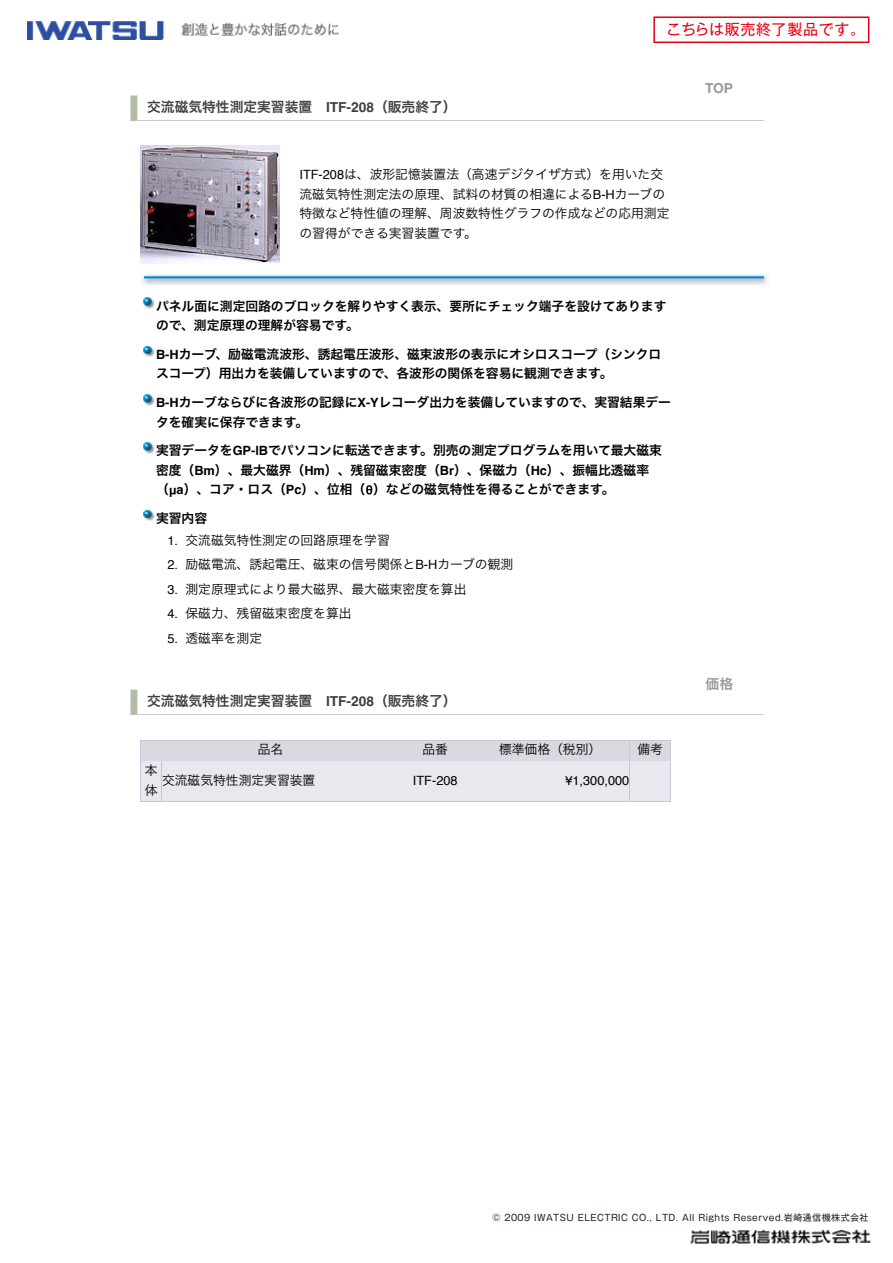
<style>
.page{position:relative;width:893px;height:1263px;background:#fff}
.page>*{position:absolute;margin:0;border:0;box-sizing:border-box;transform-origin:0 0}
.t1{font:15px "Gothic MB101 Pro";letter-spacing:.035em;color:#e50012}
.t2{font:13.8px "Hira Kaku Pro W6";color:#3f3f3f}
.t3{font:700 13.8px "Helvetica";color:#999}
.t4{font:13.8px "Hira Kaku Pro W6";color:#999}
.t5{font:12.75px/19.6px "Hira Kaku Pro W6";color:#000}
.t6{font:12.75px/19.6px "Hira Kaku Pro W3";color:#000}
.t7{font:12.75px "Helvetica";color:#000}
.t8{font:10.5px ".Hira Kaku Interface W3";color:#000}
.t9{font:9px "Gothic MB101 Pro";letter-spacing:.05em;color:#231815}
.s1{font-family:"Helvetica";font-weight:700}
.s2{font-family:"Helvetica"}
.s3{font-family:".SFNS Regular wdth opsz 110000 GRAD wght 83 pv RKSJ H"}
.s4{font-family:"Hira Kaku Pro W3"}
</style>
<div class="page">
<hr style="left:130px;top:120px;width:634px;height:1px;background:#cbcbcb">
<svg style="left:130px;top:96px;width:7px;height:25px"></svg>
<img style="left:140px;top:146px;width:140px;height:118px">
<img style="left:143px;top:274px;width:624px;height:11px">
<svg style="left:143px;top:297px;width:11px;height:12px"></svg>
<svg style="left:143px;top:346px;width:11px;height:11px"></svg>
<svg style="left:143px;top:394px;width:11px;height:11px"></svg>
<svg style="left:143px;top:442px;width:11px;height:11px"></svg>
<svg style="left:170px;top:488px;width:6px;height:9px"></svg>
<svg style="left:366px;top:485px;width:6px;height:9px"></svg>
<svg style="left:143px;top:510px;width:11px;height:11px"></svg>
<hr style="left:130px;top:714px;width:634px;height:1px;background:#cbcbcb">
<svg style="left:130px;top:690px;width:7px;height:25px"></svg>
<div style="left:140px;top:740px;width:531px;height:62px;background:linear-gradient(to bottom,#d9d9e2,#ededf2)"></div>
<div style="left:141px;top:741px;width:259px;height:19px;background:#d9d9e2"></div>
<div style="left:401px;top:741px;width:69px;height:19px;background:#d9d9e2"></div>
<div style="left:471px;top:741px;width:158px;height:19px;background:#d9d9e2"></div>
<div style="left:630px;top:741px;width:40px;height:19px;background:#d9d9e2"></div>
<div style="left:141px;top:761px;width:20px;height:40px;background:#e8e8ee"></div>
<div style="left:162px;top:761px;width:238px;height:40px;background:#e8e8ee"></div>
<div style="left:401px;top:761px;width:69px;height:40px;background:#e8e8ee"></div>
<div style="left:471px;top:761px;width:158px;height:40px;background:#e8e8ee"></div>
<div style="left:630px;top:761px;width:40px;height:40px;background:#e8e8ee"></div>
<img style="left:690px;top:1230px;width:180px;height:13px">
<img style="left:28px;top:21px;width:310px;height:19px">
<div style="left:653px;top:16px;width:216px;height:27px;border:2px solid #e40012"></div>
<p class="t1" style="left:666px;top:17px;width:200px">こちらは販売終了製品です。</p>
<p class="t2" style="left:147px;top:95px;width:311px">交流磁気特性測定実習装置　<span class="s1">ITF-208</span>（販売終了）</p>
<p class="t6" style="left:299px;top:164px;width:371px"><span class="s2">ITF-208</span>は、波形記憶装置法（高速デジタイザ方式）を用いた交流磁気特性測定法の原理、試料の材質の相違による<span class="s2">B-H</span>カーブの特徴など特性値の理解、周波数特性グラフの作成などの応用測定の習得ができる実習装置です。</p>
<p class="t5" style="left:156px;top:296px;width:512px">パネル面に測定回路のブロックを解りやすく表示、要所にチェック端子を設けてありますので、測定原理の理解が容易です。</p>
<p class="t5" style="left:156px;top:344px;width:507px"><span class="s1">B-H</span>カーブ、励磁電流波形、誘起電圧波形、磁束波形の表示にオシロスコープ（シンクロスコープ）用出カを装備していますので、各波形の関係を容易に観測できます。</p>
<p class="t5" style="left:156px;top:392px;width:516px"><span class="s1">B-H</span>カーブならびに各波形の記録に<span class="s1">X-Y</span>レコーダ出力を装備していますので、実習結果データを確実に保存できます。</p>
<p class="t5" style="left:156px;top:440px;width:507px">実習データを<span class="s1">GP-lB</span>でパソコンに転送できます。別売の測定プログラムを用いて最大磁束密度（<span class="s1">Bm</span>）、最大磁界（<span class="s1">Hm</span>）、残留磁束密度（<span class="s1">Br</span>）、保磁力（<span class="s1">Hc</span>）、振幅比透磁率（ <span class="s1">a</span>）、コア・ロス（<span class="s1">Pc</span>）、位相（ ）などの磁気特性を得ることができます。</p>
<p class="t5" style="left:156px;top:508px;width:53px">実習内容</p>
<p class="t6" style="left:167px;top:529px;width:224px"><span class="s2">1.</span> 交流磁気特性測定の回路原理を学習</p>
<p class="t6" style="left:167px;top:553px;width:347px"><span class="s2">2.</span> 励磁電流、誘起電圧、磁束の信号関係と<span class="s2">B-H</span>カーブの観測</p>
<p class="t6" style="left:167px;top:578px;width:301px"><span class="s2">3.</span> 測定原理式により最大磁界、最大磁束密度を算出</p>
<p class="t6" style="left:167px;top:603px;width:186px"><span class="s2">4.</span> 保磁力、残留磁束密度を算出</p>
<p class="t6" style="left:167px;top:627px;width:96px"><span class="s2">5.</span> 透磁率を測定</p>
<p class="t8" style="left:102px;top:437px;width:335px">交流磁気特性測定実習装置　<span class="s3">ITF-208</span> （販売終了）<span class="s3">-</span> 岩崎通信機株式会社</p>
<p class="t2" style="left:147px;top:689px;width:311px">交流磁気特性測定実習装置　<span class="s1">ITF-208</span>（販売終了）</p>
<p class="t6" style="left:258px;top:739px;width:27px">品名</p>
<p class="t6" style="left:422px;top:739px;width:27px">品番</p>
<p class="t6" style="left:499px;top:739px;width:104px">標準価格（税別）</p>
<p class="t6" style="left:637px;top:739px;width:27px">備考</p>
<p class="t6" style="left:145px;top:759px;width:14px">本体</p>
<p class="t6" style="left:162px;top:769px;width:155px">交流磁気特性測定実習装置</p>
<p class="t7" style="left:413px;top:771px;width:46px">ITF-208</p>
<p class="t7" style="left:565px;top:771px;width:92px">¥1,300,000<span class="s4">　　</span></p>
<p class="t3" style="left:705px;top:80px;width:30px">TOP</p>
<p class="t4" style="left:706px;top:671px;width:29px">価格</p>
<p class="t9" style="left:492px;top:1210px;width:378px">© 2009 IWATSU ELECTRIC CO., LTD. All Rights Reserved.岩崎通信機株式会社</p>
</div>
